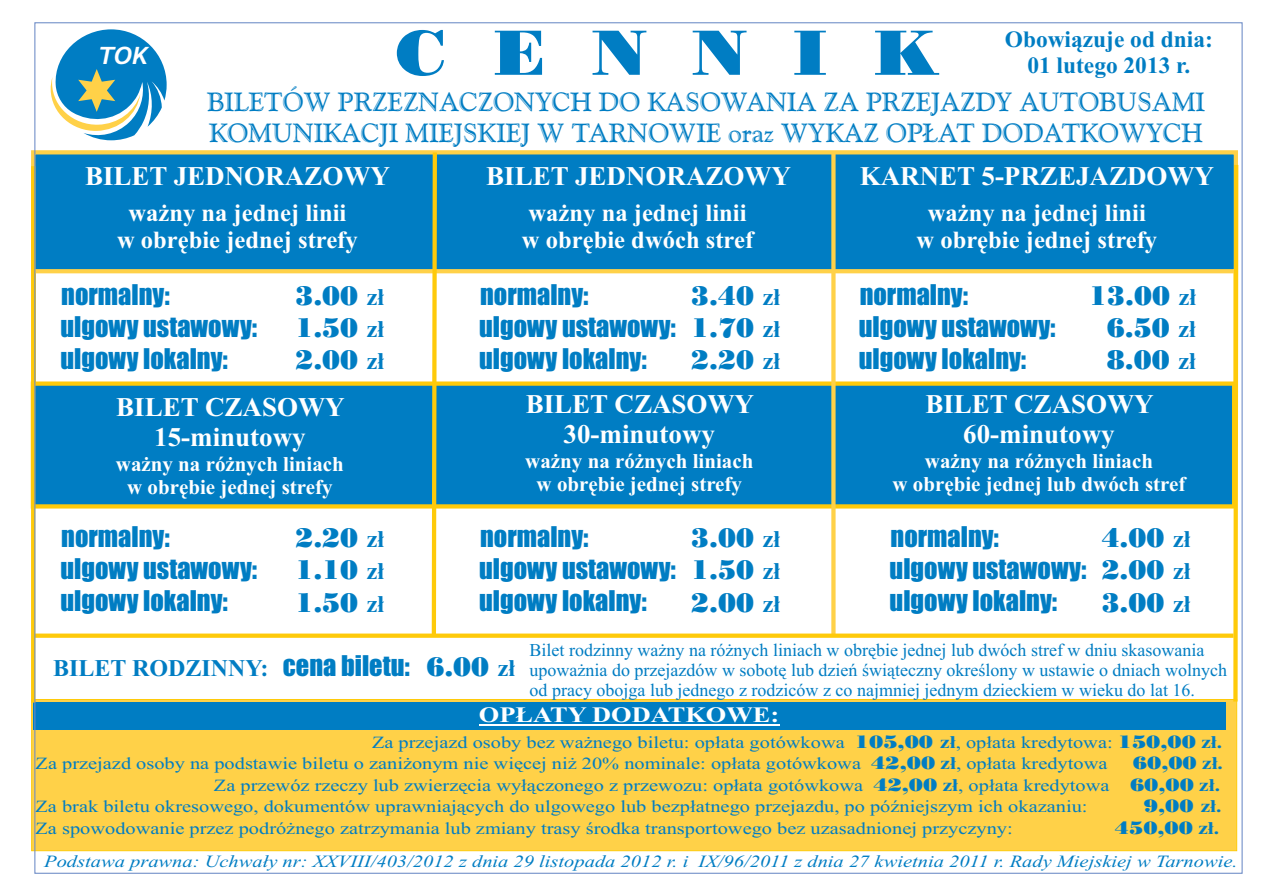
<style>
.page{position:relative;width:1263px;height:893px;background:#fff}
.page>*{position:absolute;margin:0;border:0;box-sizing:border-box;transform-origin:0 0}
.t1{font:63.45px "Poster Bodoni BT";letter-spacing:.665em;color:#007dc3;scale:1.08 1}
.t2{font:700 27px/29.8px "Times New Roman";color:#fff;text-align:center}
.t3{font:27px/32.4px "Poster Bodoni BT";color:#007dc3;text-align:justify}
.t4{font:26.4px/32.1px "Impact";color:#007dc3}
.t5{font:26.4px/31.5px "Goudy Handtooled BT";color:#007dc3}
.t6{font:700 24.6px/27.3px "Times New Roman";color:#fff;text-align:center}
.t7{font:700 24px "Times New Roman";color:#007dc3}
.t8{font:italic 700 24px "Trebuchet MS";color:#fff;scale:1.08 1}
.t9{font:700 23.4px/26px "Times New Roman";color:#007dc3;text-align:center}
.t10{font:700 22.05px "Times New Roman";color:#fff;scale:1.19 1}
.t11{font:700 21px/23.2px "Times New Roman";color:#fff;text-align:center}
.t12{font:18px/20px "Times New Roman";color:#007dc3}
.t13{font:17.85px "Poster Bodoni BT";color:#007dc3;scale:1.19 1}
.t14{font:17.1px/21.5px "Times New Roman";color:#007dc3;scale:1.19 1}
.t15{font:italic 17.1px "Times New Roman";color:#007dc3;scale:1.19 1}
.s1{font-family:"Times New Roman";font-weight:700;font-size:24px}
.s2{font-family:"Impact";font-weight:400;font-size:26.4px}
.s3{font-family:"Poster Bodoni BT";font-weight:400;font-size:27px}
.s4{font-family:"Poster Bodoni BT";font-size:17.85px}
.s5{font-weight:700;font-size:17.85px}
.s6{font-size:17.85px}
.s7{font-family:"Times New Roman";font-weight:700}
</style>
<div class="page">
<svg style="left:31px;top:150px;width:1207px;height:125px;background:#1584bb"></svg>
<svg style="left:30px;top:379px;width:1201px;height:132px;background:#1a86b9"></svg>
<div style="left:31px;top:699px;width:1206px;height:152px;background:#ffd148"></div>
<div style="left:33px;top:702px;width:1192px;height:28px;background:#007dc3"></div>
<hr style="left:479px;top:724px;width:300px;height:1px;background:#fff">
<svg style="left:430px;top:150px;width:9px;height:483px"></svg>
<svg style="left:831px;top:153px;width:4px;height:480px;background:#f4cf54"></svg>
<svg style="left:31px;top:166px;width:4px;height:537px;background:#e6bf29"></svg>
<svg style="left:1231px;top:161px;width:8px;height:545px"></svg>
<div style="left:35px;top:633px;width:1198px;height:5px;background:#feca0a"></div>
<svg style="left:51px;top:29px;width:116px;height:111px"></svg>
<h3 class="t8" style="left:98px;top:47px;width:49px">TOK</h3>
<h1 class="t1" style="left:395px;top:27px;width:502px">CENNIK</h1>
<h3 class="t9" style="left:1005px;top:29px;width:210px">Obowi¹zuje od dnia:<br>01 lutego 2013 r.</h3>
<h3 class="t5" style="left:207px;top:88px;width:999px">BILETÓW PRZEZNACZONYCH DO KASOWANIA ZA PRZEJAZDY AUTOBUSAMI<br>KOMUNIKACJI MIEJSKIEJ W TARNOWIE oraz WYKAZ OP£AT DODATKOWYCH</h3>
<h2 class="t2" style="left:85px;top:164px;width:306px">BILET JEDNORAZOWY</h2>
<h2 class="t2" style="left:486px;top:164px;width:306px">BILET JEDNORAZOWY</h2>
<h2 class="t2" style="left:860px;top:164px;width:356px">KARNET 5-PRZEJAZDOWY</h2>
<h3 class="t6" style="left:117px;top:201px;width:242px">wa¿ny na jednej linii w obrêbie jednej strefy</h3>
<h3 class="t6" style="left:522px;top:201px;width:233px;text-align:left">wa¿ny na jednej linii w obrêbie dwóch stref</h3>
<h3 class="t6" style="left:916px;top:201px;width:242px">wa¿ny na jednej linii w obrêbie jednej strefy</h3>
<h3 class="t4" style="left:60px;top:279px;width:198px">normalny:<br>ulgowy ustawowy: ulgowy lokalny:</h3>
<h2 class="t3" style="left:691px;top:281px;width:90px">3.40 <span class="s1">z³<br></span>1.70 <span class="s1">z³<br></span>2.20 <span class="s1">z³</span></h2>
<h2 class="t3" style="left:1107px;top:281px;width:91px;text-indent:-18px">13.00 <span class="s1">z³<br></span>6.50 <span class="s1">z³<br></span>8.00 <span class="s1">z³</span></h2>
<h3 class="t4" style="left:479px;top:279px;width:198px">normalny:<br>ulgowy ustawowy: ulgowy lokalny:</h3>
<h3 class="t4" style="left:859px;top:279px;width:198px">normalny:<br>ulgowy ustawowy: ulgowy lokalny:</h3>
<h2 class="t3" style="left:295px;top:281px;width:90px">3.00 <span class="s1">z³<br></span>1.50 <span class="s1">z³<br></span>2.00 <span class="s1">z³</span></h2>
<h2 class="t2" style="left:116px;top:395px;width:230px">BILET CZASOWY<br>15-minutowy</h2>
<p class="t11" style="left:116px;top:454px;width:230px">wa¿ny na ró¿nych liniach w obrêbie jednej strefy</p>
<h2 class="t2" style="left:526px;top:392px;width:230px">BILET CZASOWY<br>30-minutowy</h2>
<p class="t11" style="left:525px;top:451px;width:230px">wa¿ny na ró¿nych liniach w obrêbie jednej strefy</p>
<h3 class="t4" style="left:60px;top:522px;width:198px">normalny:<br>ulgowy ustawowy: ulgowy lokalny:</h3>
<h2 class="t3" style="left:295px;top:524px;width:90px">2.20 <span class="s1">z³<br></span>1.10 <span class="s1">z³<br></span>1.50 <span class="s1">z³</span></h2>
<h2 class="t3" style="left:691px;top:524px;width:90px">3.00 <span class="s1">z³<br></span>1.50 <span class="s1">z³<br></span>2.00 <span class="s1">z³</span></h2>
<h3 class="t4" style="left:479px;top:522px;width:198px">normalny:<br>ulgowy ustawowy: ulgowy lokalny:</h3>
<h2 class="t2" style="left:925px;top:392px;width:230px">BILET CZASOWY<br>60-minutowy</h2>
<p class="t11" style="left:892px;top:451px;width:294px">wa¿ny na ró¿nych liniach<br>w obrêbie jednej lub dwóch stref</p>
<h2 class="t3" style="left:1102px;top:524px;width:90px">4.00 <span class="s1">z³<br></span>2.00 <span class="s1">z³<br></span>3.00 <span class="s1">z³</span></h2>
<h3 class="t4" style="left:890px;top:522px;width:198px">normalny:<br>ulgowy ustawowy: ulgowy lokalny:</h3>
<h3 class="t7" style="left:53px;top:659px;width:464px">BILET RODZINNY: <span class="s2">cena biletu:</span> <span class="s3">6.00</span> z³</h3>
<p class="t12" style="left:530px;top:642px;width:699px">Bilet rodzinny wa¿ny na ró¿nych liniach w obrêbie jednej lub dwóch stref w dniu skasowania upowa¿nia do przejazdów w sobotê lub dzieñ œwi¹teczny okreœlony w ustawie o dniach wolnych od pracy obojga lub jednego z rodziców z co najmniej jednym dzieckiem w wieku do lat 16.</p>
<p class="t10" style="left:479px;top:707px;width:254px">OP£ATY DODATKOWE:</p>
<p class="t14" style="left:36px;top:733px;width:998px;text-indent:336px">Za przejazd osoby bez wa¿nego biletu: op³ata gotówkowa <span class="s4">105,00</span> <span class="s5">z³</span><span class="s6">,</span> op³ata kredytowa: <span class="s4">150,00</span> <span class="s5">z³.<br></span>Za przejazd osoby na podstawie biletu o zani¿onym nie wiêcej ni¿ 20% nominale: op³ata gotówkowa <span class="s4">42,00</span> <span class="s5">z³</span><span class="s6">,</span> op³ata kredytowa</p>
<p class="t13" style="left:1133px;top:755px;width:77px">60,00 <span class="s7">z³.</span></p>
<p class="t14" style="left:36px;top:776px;width:997px;text-indent:178px">Za przewóz rzeczy lub zwierzêcia wy³¹czonego z przewozu: op³ata gotówkowa <span class="s4">42,00</span> <span class="s5">z³</span><span class="s6">,</span> op³ata kredytowa <span class="s4">60,00</span> <span class="s5">z³.<br></span>Za brak biletu okresowego, dokumentów uprawniaj¹cych do ulgowego lub bezp³atnego przejazdu, po póŸniejszym ich okazaniu:</p>
<p class="t13" style="left:1144px;top:798px;width:67px">9,00 <span class="s7">z³.</span></p>
<p class="t14" style="left:36px;top:819px;width:823px">Za spowodowanie przez podró¿nego zatrzymania lub zmiany trasy œrodka transportowego bez uzasadnionej przyczyny:</p>
<p class="t13" style="left:1115px;top:820px;width:89px">450,00 <span class="s7">z³.</span></p>
<p class="t15" style="left:44px;top:855px;width:1004px">Podstawa prawna: Uchwa³y nr: XXVIII/403/2012 z dnia 29 listopada 2012 r. i IX/96/2011 z dnia 27 kwietnia 2011 r. Rady Miejskiej w Tarnowie.</p>
</div>
